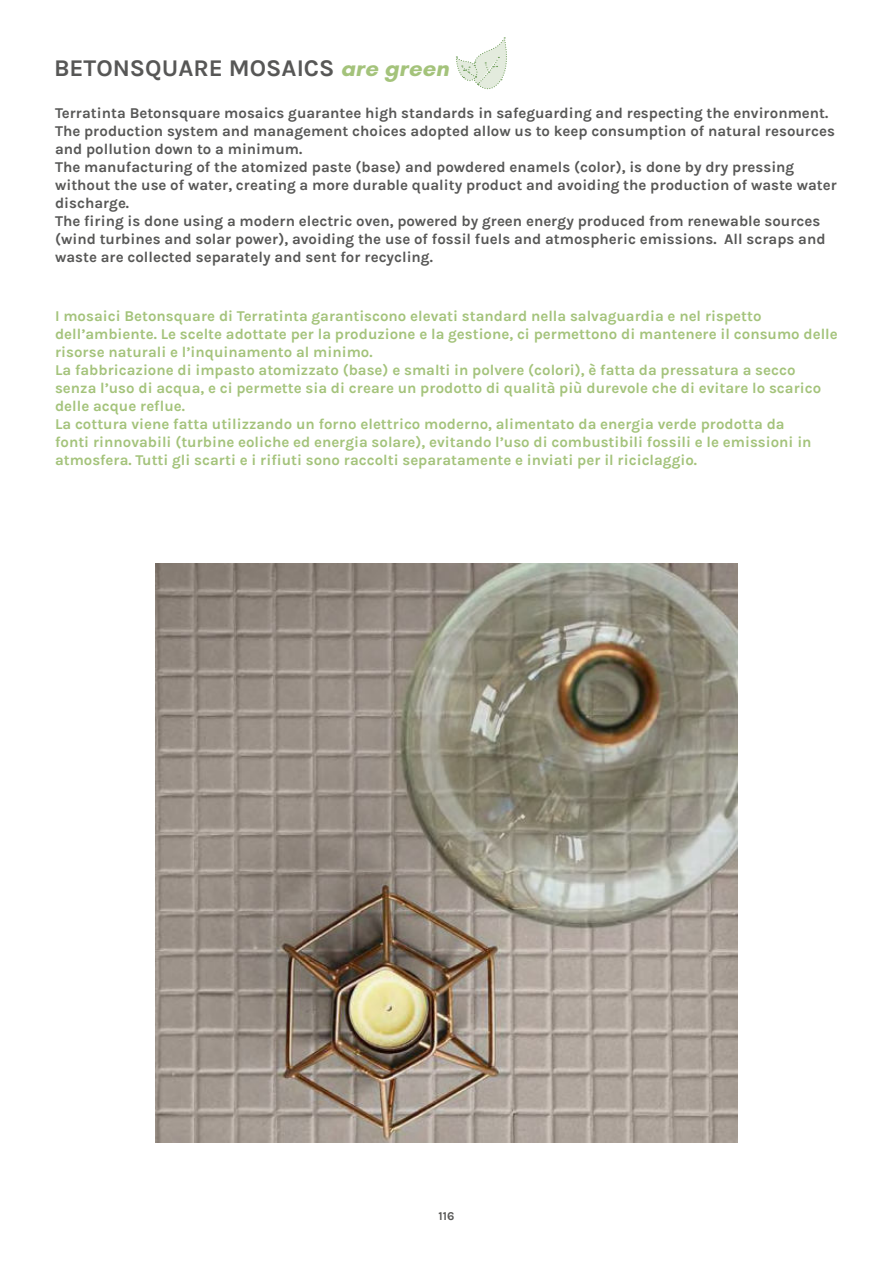
<style>
.page{position:relative;width:893px;height:1263px;background:#fff}
.page>*{position:absolute;margin:0;border:0;box-sizing:border-box;transform-origin:0 0}
.t1{font:700 24px "Karla";color:#575756}
.t2{font:700 15px/18px "Karla";color:#a4c37b}
.t3{font:700 15px/18px "Karla";color:#575756}
.t4{font:700 12px "Karla";color:#575756}
.s1{font-family:"Glacial Indifference";font-style:italic;color:#a4c37b}
</style>
<div class="page">
<svg style="left:456px;top:37px;width:51px;height:53px"></svg>
<img style="left:155px;top:563px;width:583px;height:579px">
<h1 class="t1" style="left:54px;top:54px;width:401px">BETONSQUARE MOSAICS <span class="s1">are green</span></h1>
<p class="t3" style="left:55px;top:104px;width:783px">Terratinta Betonsquare mosaics guarantee high standards in safeguarding and respecting the environment.<br>The production system and management choices adopted allow us to keep consumption of natural resources and pollution down to a minimum.<br>The manufacturing of the atomized paste (base) and powdered enamels (color), is done by dry pressing without the use of water, creating a more durable quality product and avoiding the production of waste water discharge.<br>The firing is done using a modern electric oven, powered by green energy produced from renewable sources (wind turbines and solar power), avoiding the use of fossil fuels and atmospheric emissions. All scraps and waste are collected separately and sent for recycling.</p>
<p class="t2" style="left:55px;top:307px;width:784px">I mosaici Betonsquare di Terratinta garantiscono elevati standard nella salvaguardia e nel rispetto dell’ambiente. Le scelte adottate per la produzione e la gestione, ci permettono di mantenere il consumo delle risorse naturali e l’inquinamento al minimo.<br>La fabbricazione di impasto atomizzato (base) e smalti in polvere (colori), è fatta da pressatura a secco senza l’uso di acqua, e ci permette sia di creare un prodotto di qualità più durevole che di evitare lo scarico delle acque reflue.<br>La cottura viene fatta utilizzando un forno elettrico moderno, alimentato da energia verde prodotta da<br>fonti rinnovabili (turbine eoliche ed energia solare), evitando l’uso di combustibili fossili e le emissioni in atmosfera. Tutti gli scarti e i rifiuti sono raccolti separatamente e inviati per il riciclaggio.</p>
<p class="t4" style="left:439px;top:1209px;width:17px">116</p>
</div>
